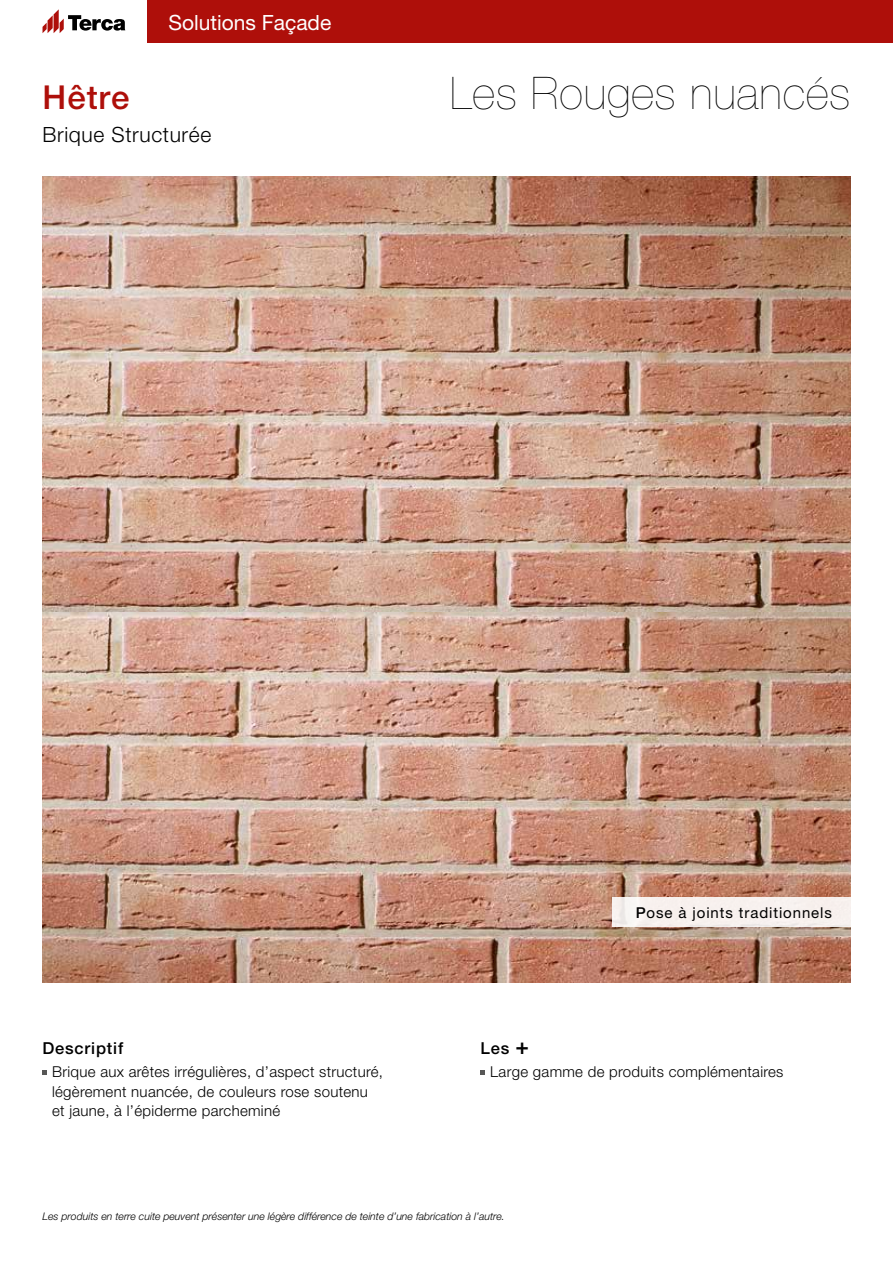
<style>
.page{position:relative;width:893px;height:1263px;background:#fff}
.page>*{position:absolute;margin:0;border:0;box-sizing:border-box;transform-origin:0 0}
.t1{font:200 45px "Helvetica Neue LT Std";letter-spacing:.02em;color:#000}
.t2{font:500 33px "Helvetica Neue LT Std";letter-spacing:.03em;color:#ae0f0a}
.t3{font:300 21px "Helvetica Neue LT Std";letter-spacing:.03em;color:#000}
.t4{font:21px "Helvetica Neue LT Std";color:#fff}
.t5{font:500 16.5px "Helvetica Neue LT Std";letter-spacing:.05em;color:#000}
.t6{font:300 15px/19.5px "Helvetica Neue LT Std";letter-spacing:.02em;color:#000}
.t7{font:15px "Helvetica Neue LT Std";letter-spacing:.06em;color:#000}
.t8{font:italic 300 10.5px "Helvetica Neue LT Std";color:#000}
.s1{font-weight:500}
.s2{font-size:22.5px}
</style>
<div class="page">
<div style="left:147px;top:0;width:746px;height:43px;background:#ae0f0a"></div>
<svg style="left:43px;top:9px;width:82px;height:24px"></svg>
<img style="left:43px;top:176px;width:807px;height:436px">
<img style="left:43px;top:612px;width:807px;height:370px">
<div style="left:612px;top:897px;width:241px;height:30px;background:#f7f1ee"></div>
<svg style="left:43px;top:1070px;width:4px;height:4px"></svg>
<svg style="left:480px;top:1070px;width:5px;height:4px"></svg>
<h3 class="t4" style="left:168px;top:10px;width:164px">Solutions Façade</h3>
<h2 class="t2" style="left:43px;top:77px;width:89px">Hêtre</h2>
<h1 class="t1" style="left:450px;top:67px;width:402px">Les Rouges nuancés</h1>
<h3 class="t3" style="left:43px;top:121px;width:170px">Brique Structurée</h3>
<p class="t5" style="left:43px;top:1038px;width:82px">Descriptif</p>
<p class="t6" style="left:52px;top:1062px;width:332px">Brique aux arêtes irrégulières, d’aspect structuré, légèrement nuancée, de couleurs rose soutenu et jaune, à l’épiderme parcheminé</p>
<p class="t7" style="left:636px;top:903px;width:198px"><span class="s1">P</span>ose à joints traditionnels</p>
<p class="t5" style="left:480px;top:1038px;width:50px">Les <span class="s2">+</span></p>
<p class="t6" style="left:490px;top:1062px;width:295px">Large gamme de produits complémentaires</p>
<p class="t8" style="left:43px;top:1210px;width:464px">Les produits en terre cuite peuvent présenter une légère différence de teinte d’une fabrication à l’autre.</p>
</div>
